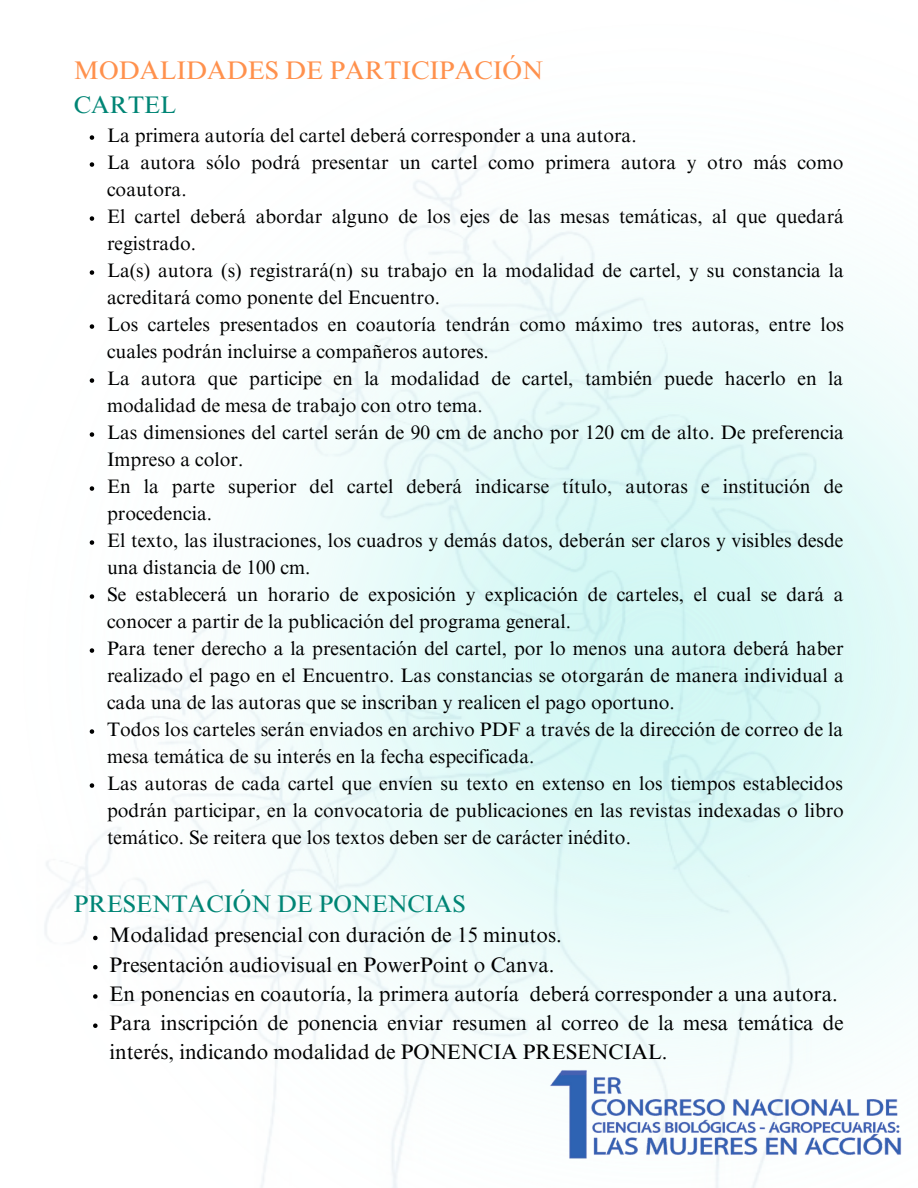
<style>
.page{position:relative;width:918px;height:1188px;background:#fff}
.page>*{position:absolute;margin:0;border:0;box-sizing:border-box;transform-origin:0 0}
.t1{font:25.5px "Times NRMT Pro";color:#ff914d}
.t2{font:24px "Times NRMT Pro";color:#008575}
.t3{font:21px/29.2px "Times NRMT Pro";color:#000}
.t4{font:19.5px/27px "Times NRMT Pro";color:#000}
</style>
<div class="page">
<svg style="left:93px;top:936px;width:5px;height:4px"></svg>
<svg style="left:93px;top:965px;width:5px;height:4px"></svg>
<svg style="left:93px;top:994px;width:5px;height:5px"></svg>
<svg style="left:93px;top:1023px;width:5px;height:5px"></svg>
<svg style="left:90px;top:135px;width:4px;height:5px"></svg>
<svg style="left:90px;top:162px;width:4px;height:5px"></svg>
<svg style="left:90px;top:216px;width:4px;height:5px"></svg>
<svg style="left:90px;top:270px;width:4px;height:5px"></svg>
<svg style="left:90px;top:324px;width:4px;height:5px"></svg>
<svg style="left:90px;top:378px;width:4px;height:5px"></svg>
<svg style="left:90px;top:432px;width:4px;height:5px"></svg>
<svg style="left:90px;top:486px;width:4px;height:5px"></svg>
<svg style="left:90px;top:540px;width:4px;height:5px"></svg>
<svg style="left:90px;top:594px;width:4px;height:5px"></svg>
<svg style="left:90px;top:648px;width:4px;height:5px"></svg>
<svg style="left:90px;top:729px;width:4px;height:5px"></svg>
<svg style="left:90px;top:783px;width:4px;height:5px"></svg>
<img style="left:546px;top:1067px;width:358px;height:98px">
<p class="t1" style="left:74px;top:61px;width:471px">MODALIDADES DE PARTICIPACIÓN</p>
<p class="t2" style="left:74px;top:96px;width:104px">CARTEL</p>
<p class="t4" style="left:107px;top:124px;width:531px">La primera autoría del cartel deberá corresponder a una autora.</p>
<p class="t4" style="left:107px;top:151px;width:738px">La autora sólo podrá presentar un cartel como primera autora y otro más como coautora.</p>
<p class="t4" style="left:107px;top:205px;width:738px">El cartel deberá abordar alguno de los ejes de las mesas temáticas, al que quedará registrado.</p>
<p class="t4" style="left:107px;top:259px;width:738px">La(s) autora (s) registrará(n) su trabajo en la modalidad de cartel, y su constancia la acreditará como ponente del Encuentro.</p>
<p class="t4" style="left:107px;top:313px;width:738px">Los carteles presentados en coautoría tendrán como máximo tres autoras, entre los cuales podrán incluirse a compañeros autores.</p>
<p class="t4" style="left:107px;top:367px;width:738px">La autora que participe en la modalidad de cartel, también puede hacerlo en la modalidad de mesa de trabajo con otro tema.</p>
<p class="t4" style="left:107px;top:421px;width:738px">Las dimensiones del cartel serán de 90 cm de ancho por 120 cm de alto. De preferencia<br>Impreso a color.</p>
<p class="t4" style="left:107px;top:475px;width:737px">En la parte superior del cartel deberá indicarse título, autoras e institución de procedencia.</p>
<p class="t4" style="left:107px;top:529px;width:738px">El texto, las ilustraciones, los cuadros y demás datos, deberán ser claros y visibles desde una distancia de 100 cm.</p>
<p class="t4" style="left:107px;top:583px;width:738px">Se establecerá un horario de exposición y explicación de carteles, el cual se dará a conocer a partir de la publicación del programa general.</p>
<p class="t4" style="left:107px;top:637px;width:738px;text-align:justify">Para tener derecho a la presentación del cartel, por lo menos una autora deberá haber realizado el pago en el Encuentro. Las constancias se otorgarán de manera individual a cada una de las autoras que se inscriban y realicen el pago oportuno.</p>
<p class="t4" style="left:107px;top:718px;width:738px">Todos los carteles serán enviados en archivo PDF a través de la dirección de correo de la mesa temática de su interés en la fecha especificada.</p>
<p class="t4" style="left:107px;top:772px;width:738px;text-align:justify">Las autoras de cada cartel que envíen su texto en extenso en los tiempos establecidos podrán participar, en la convocatoria de publicaciones en las revistas indexadas o libro temático. Se reitera que los textos deben ser de carácter inédito.</p>
<p class="t2" style="left:74px;top:895px;width:393px">PRESENTACIÓN DE PONENCIAS</p>
<p class="t3" style="left:110px;top:923px;width:454px">Modalidad presencial con duración de 15 minutos.</p>
<p class="t3" style="left:110px;top:953px;width:446px">Presentación audiovisual en PowerPoint o Canva.</p>
<p class="t3" style="left:110px;top:982px;width:730px">En ponencias en coautoría, la primera autoría deberá corresponder a una autora.</p>
<p class="t3" style="left:110px;top:1011px;width:735px">Para inscripción de ponencia enviar resumen al correo de la mesa temática de interés, indicando modalidad de PONENCIA PRESENCIAL.</p>
</div>
